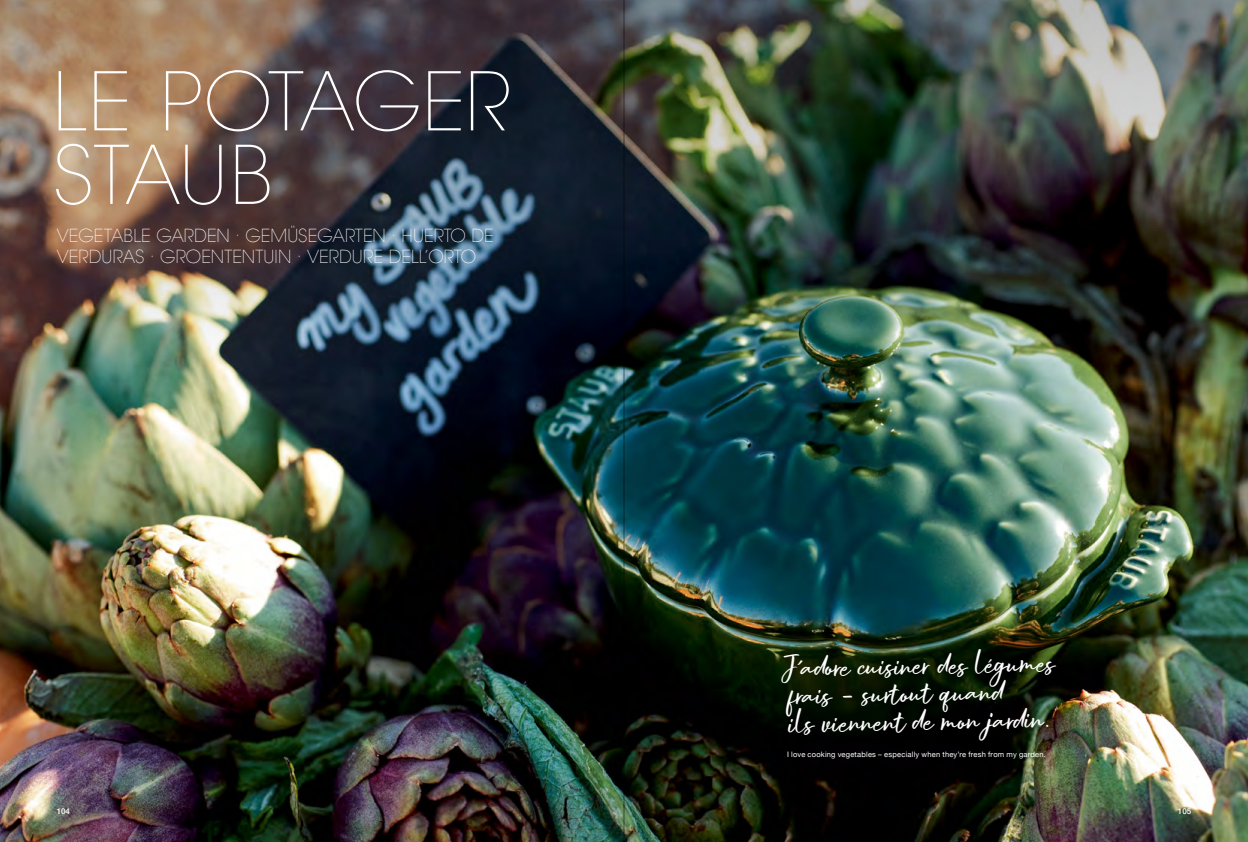
<style>
.page{position:relative;width:1248px;height:842px;background:#fff}
.page>*{position:absolute;margin:0;border:0;box-sizing:border-box;transform-origin:0 0}
.t1{font:200 80px/73.5px "ITC Avant Garde W1 G";letter-spacing:-.005em;color:#fff}
.t2{font:24px/28px "Buttercell Script";color:#fff}
.t3{font:200 18px/21px "ITC Avant Garde W1 G";letter-spacing:.01em;color:#fff}
.t4{font:500 8px "Helvetica Neue";color:#fff}
.t5{font:7.5px "Helvetica Neue";letter-spacing:.03em;color:#fff}
</style>
<div class="page">
<img style="left:0;top:368px;width:1247px;height:474px">
<img style="left:0;top:0;width:1247px;height:368px">
<hr style="left:623px;top:0;width:1px;height:842px;background:#000">
<h1 class="t1" style="left:52px;top:65px;width:459px">LE POTAGER<br>STAUB</h1>
<p class="t3" style="left:57px;top:225px;width:439px">VEGETABLE GARDEN · GEMÜSEGARTEN · HUERTO DE<br>VERDURAS · GROENTENTUIN · VERDURE DELL’ORTO</p>
<h2 class="t2" style="left:781px;top:653px;width:275px;rotate:-1deg">J’adore cuisiner des légumes frais – surtout quand<br>ils viennent de mon jardin.</h2>
<p class="t5" style="left:787px;top:749px;width:260px">I love cooking vegetables – especially when they’re fresh from my garden.</p>
<p class="t4" style="left:57px;top:804px;width:15px">104</p>
<p class="t4" style="left:1177px;top:804px;width:15px">105</p>
</div>
